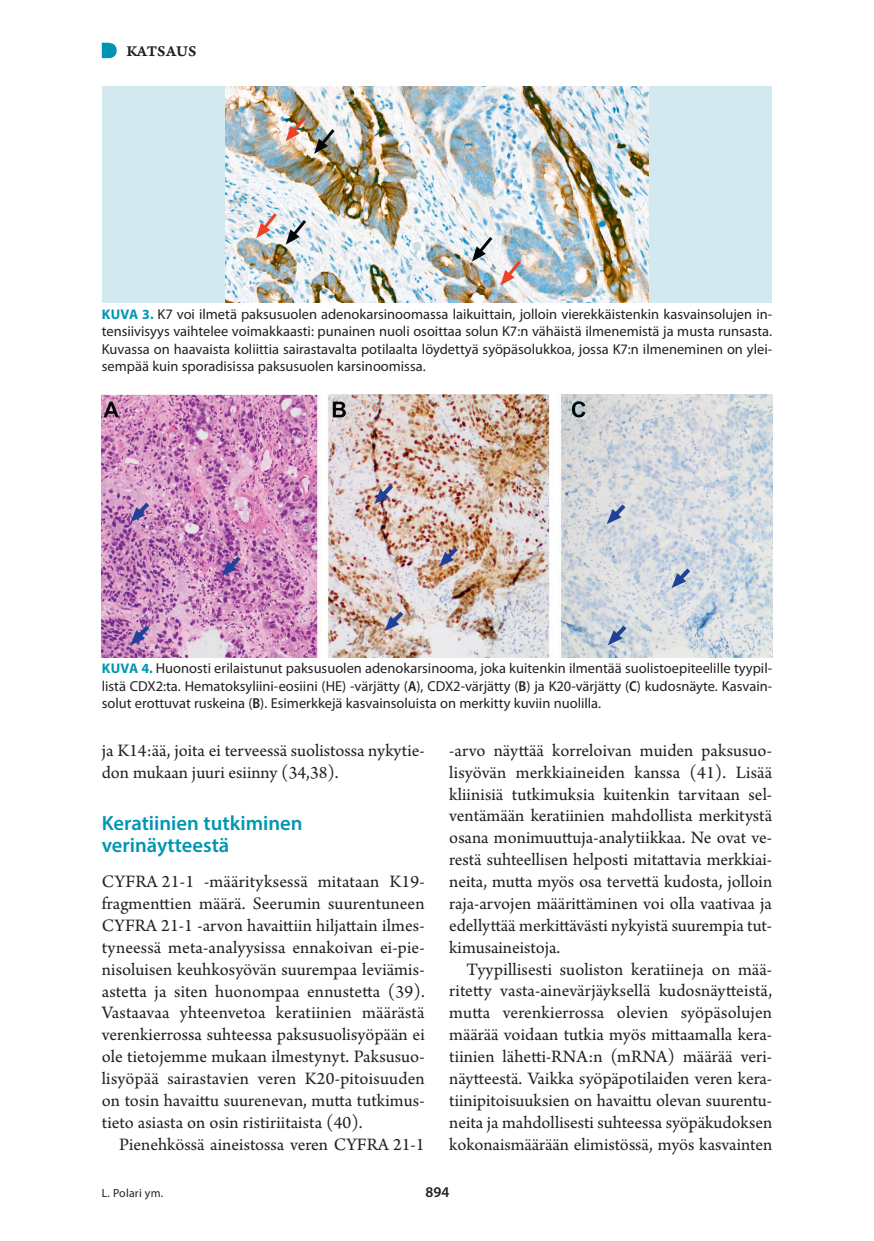
<style>
.page{position:relative;width:874px;height:1241px;background:#fff}
.page>*{position:absolute;margin:0;border:0;box-sizing:border-box;transform-origin:0 0}
.t1{font:600 20.65px/21.9px "Myriad Pro";color:#0096b1}
.t2{font:18.38px/21.9px "Arno Pro";color:#231f20;text-align:justify}
.t3{font:15.75px "Arno Pro Smbd Caption";letter-spacing:.005em;color:#231f20}
.t4{font:600 14.88px "Myriad Pro";color:#231f20}
.t5{font:14.35px/17.5px "Myriad Pro";color:#231f20;text-align:justify}
.t6{font:11.9px "Myriad Pro";letter-spacing:.02em;color:#231f20}
.s1{font-weight:700;font-size:14px;color:#0096b1}
.s2{font-weight:600;font-stretch:semi-condensed}
</style>
<div class="page">
<svg style="left:102px;top:43px;width:15px;height:15px"></svg>
<img style="left:102px;top:395px;width:669px;height:262px">
<div style="left:102px;top:86px;width:669px;height:217px;background:#d3e9f0"></div>
<img style="left:225px;top:86px;width:423px;height:217px">
<p class="t3" style="left:126px;top:41px;width:71px">KATSAUS</p>
<p class="t5" style="left:102px;top:305px;width:671px"><span class="s1">KUVA 3.</span> K7 voi ilmetä paksusuolen adenokarsinoomassa laikuittain, jolloin vierekkäistenkin kasvainsolujen in&shy;tensiivisyys vaihtelee voimakkaasti: punainen nuoli osoittaa solun K7:n vähäistä ilmenemistä ja musta runsasta.<br>Kuvassa on haavaista koliittia sairastavalta potilaalta löydettyä syöpäsolukkoa, jossa K7:n ilmeneminen on ylei&shy;sempää kuin sporadisissa paksusuolen karsinoomissa.</p>
<p class="t5" style="left:102px;top:659px;width:671px"><span class="s1">KUVA 4.</span> Huonosti erilaistunut paksusuolen adenokarsinooma, joka kuitenkin ilmentää suolistoepiteelille tyypil&shy;listä CDX2:ta. Hematoksyliini-eosiini (HE) ‑värjätty (<span class="s2">A</span>), CDX2-värjätty (<span class="s2">B</span>) ja K20-värjätty (<span class="s2">C</span>) kudosnäyte. Kasvain&shy;solut erottuvat ruskeina (<span class="s2">B</span>). Esimerkkejä kasvainsoluista on merkitty kuviin nuolilla.</p>
<p class="t2" style="left:102px;top:740px;width:324px">ja K14:ää, joita ei terveessä suolistossa nykytie&shy;don mukaan juuri esiinny (34,38).</p>
<p class="t1" style="left:102px;top:811px;width:202px">Keratiinien tutkiminen verinäytteestä</p>
<p class="t2" style="left:102px;top:871px;width:324px">CYFRA 21-1 ‑määrityksessä mitataan K19- fragmenttien määrä. Seerumin suurentuneen CYFRA 21-1 ‑arvon havaittiin hiljattain ilmes&shy;tyneessä meta-analyysissa ennakoivan ei-pie&shy;nisoluisen keuhkosyövän suurempaa leviämis&shy;astetta ja siten huonompaa ennustetta (39).<br>Vastaavaa yhteenvetoa keratiinien määrästä verenkierrossa suhteessa paksusuolisyöpään ei ole tietojemme mukaan ilmestynyt. Paksusuo&shy;lisyöpää sairastavien veren K20-pitoisuuden on tosin havaittu suurenevan, mutta tutkimus&shy;tieto asiasta on osin ristiriitaista (40).</p>
<p class="t2" style="left:119px;top:1133px;width:307px">Pienehkössä aineistossa veren CYFRA 21-1</p>
<p class="t6" style="left:102px;top:1185px;width:63px">L. Polari ym.</p>
<p class="t2" style="left:449px;top:740px;width:324px">‑arvo näyttää korreloivan muiden paksusuo&shy;lisyövän merkkiaineiden kanssa (41). Lisää kliinisiä tutkimuksia kuitenkin tarvitaan sel&shy;ventämään keratiinien mahdollista merkitystä osana monimuuttuja-analytiikkaa. Ne ovat ve&shy;restä suhteellisen helposti mitattavia merkkiai&shy;neita, mutta myös osa tervettä kudosta, jolloin raja-arvojen määrittäminen voi olla vaativaa ja edellyttää merkittävästi nykyistä suurempia tut&shy;kimusaineistoja.</p>
<p class="t2" style="left:449px;top:958px;width:324px;text-indent:17px">Tyypillisesti suoliston keratiineja on mää&shy;ritetty vasta-ainevärjäyksellä kudosnäytteistä, mutta verenkierrossa olevien syöpäsolujen määrää voidaan tutkia myös mittaamalla kera&shy;tiinien lähetti-RNA:n (mRNA) määrää veri&shy;näytteestä. Vaikka syöpäpotilaiden veren kera&shy;tiinipitoisuuksien on havaittu olevan suurentu&shy;neita ja mahdollisesti suhteessa syöpäkudoksen kokonaismäärään elimistössä, myös kasvainten</p>
<p class="t4" style="left:425px;top:1182px;width:25px">894</p>
</div>
